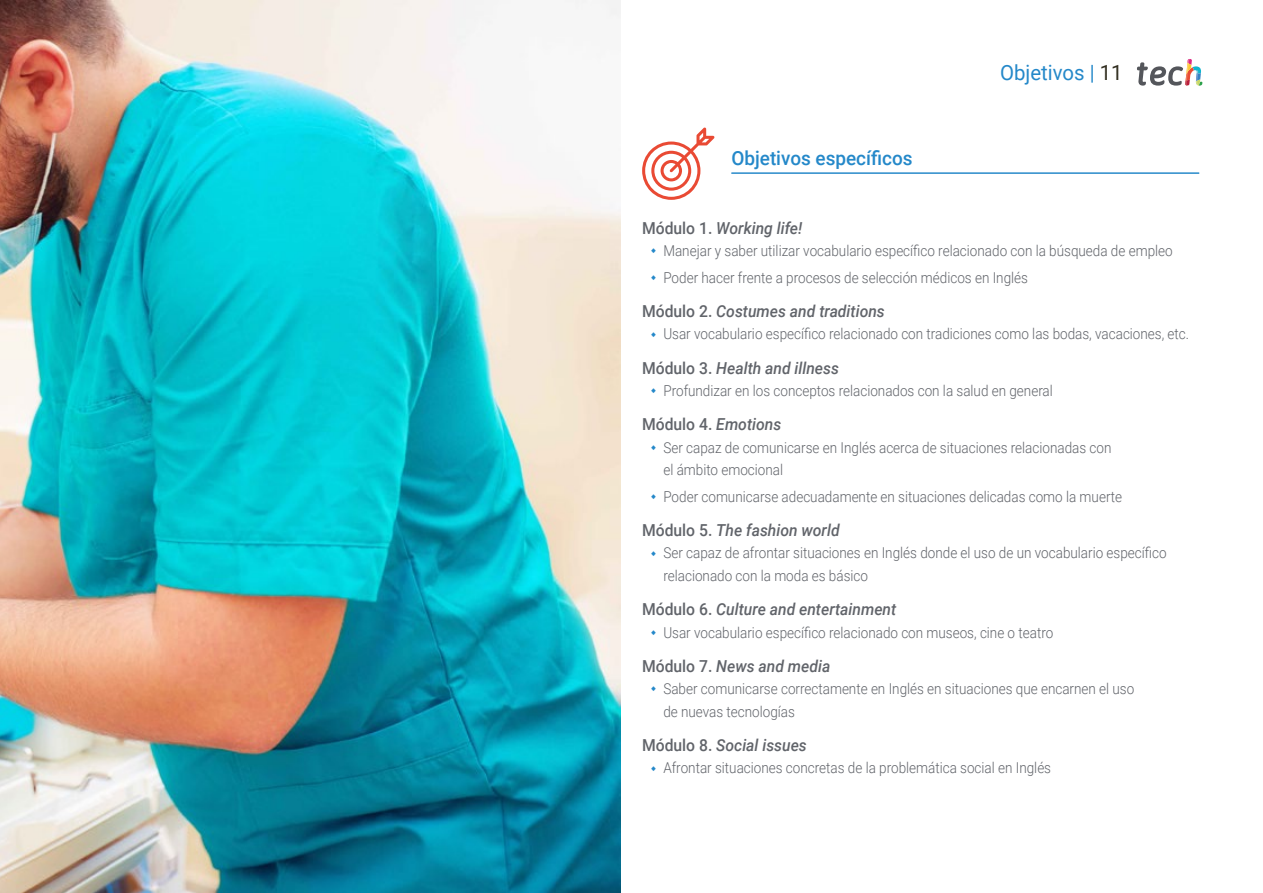
<style>
.page{position:relative;width:1263px;height:893px;background:#fff}
.page>*{position:absolute;margin:0;border:0;box-sizing:border-box;transform-origin:0 0}
.t1{font:21px "Roboto";color:#2488c9}
.t2{font:500 19.5px "Roboto";color:#2488c9}
.t3{font:italic 500 16.5px "Roboto";color:#61646a;scale:.95 1}
.t4{font:500 16.5px "Roboto";color:#61646a;scale:.95 1}
.t5{font:300 15px/22.5px "Roboto";color:#61646a;scale:.9 1}
.s1{color:#312e20}
.s2{font-style:normal}
.s3{font-style:italic}
</style>
<div class="page">
<svg style="left:642px;top:127px;width:72px;height:73px"></svg>
<hr style="left:731px;top:173px;width:468px;height:1px;background:#2488c9">
<svg style="left:1137px;top:59px;width:65px;height:27px"></svg>
<img style="left:0;top:0;width:621px;height:893px">
<h2 class="t2" style="left:731px;top:144px;width:183px">Objetivos específicos</h2>
<h1 class="t1" style="left:1000px;top:57px;width:124px">Objetivos | <span class="s1">11</span></h1>
<p class="t3" style="left:642px;top:216px;width:170px"><span class="s2">Módulo 1.</span> Working life!</p>
<p class="t5" style="left:663px;top:237px;width:567px;line-height:26.7px">Manejar y saber utilizar vocabulario específico relacionado con la búsqueda de empleo<br>Poder hacer frente a procesos de selección médicos en Inglés</p>
<p class="t3" style="left:642px;top:299px;width:257px"><span class="s2">Módulo 2.</span> Costumes and traditions</p>
<p class="t5" style="left:663px;top:322px;width:586px">Usar vocabulario específico relacionado con tradiciones como las bodas, vacaciones, etc.</p>
<p class="t3" style="left:642px;top:356px;width:209px"><span class="s2">Módulo 3.</span> Health and illness</p>
<p class="t5" style="left:663px;top:379px;width:434px">Profundizar en los conceptos relacionados con la salud en general</p>
<p class="t4" style="left:642px;top:413px;width:148px">Módulo 4. <span class="s3">Emotions</span></p>
<p class="t5" style="left:663px;top:435px;width:499px">Ser capaz de comunicarse en Inglés acerca de situaciones relacionadas con el ámbito emocional</p>
<p class="t5" style="left:663px;top:485px;width:511px">Poder comunicarse adecuadamente en situaciones delicadas como la muerte</p>
<p class="t3" style="left:642px;top:519px;width:209px"><span class="s2">Módulo 5.</span> The fashion world</p>
<p class="t5" style="left:663px;top:541px;width:561px">Ser capaz de afrontar situaciones en Inglés donde el uso de un vocabulario específico relacionado con la moda es básico</p>
<p class="t3" style="left:642px;top:598px;width:269px"><span class="s2">Módulo 6.</span> Culture and entertainment</p>
<p class="t5" style="left:663px;top:620px;width:435px">Usar vocabulario específico relacionado con museos, cine o teatro</p>
<p class="t3" style="left:642px;top:654px;width:200px"><span class="s2">Módulo 7.</span> News and media</p>
<p class="t5" style="left:663px;top:677px;width:525px">Saber comunicarse correctamente en Inglés en situaciones que encarnen el uso de nuevas tecnologías</p>
<p class="t3" style="left:642px;top:733px;width:175px"><span class="s2">Módulo 8.</span> Social issues</p>
<p class="t5" style="left:663px;top:756px;width:432px">Afrontar situaciones concretas de la problemática social en Inglés</p>
</div>
